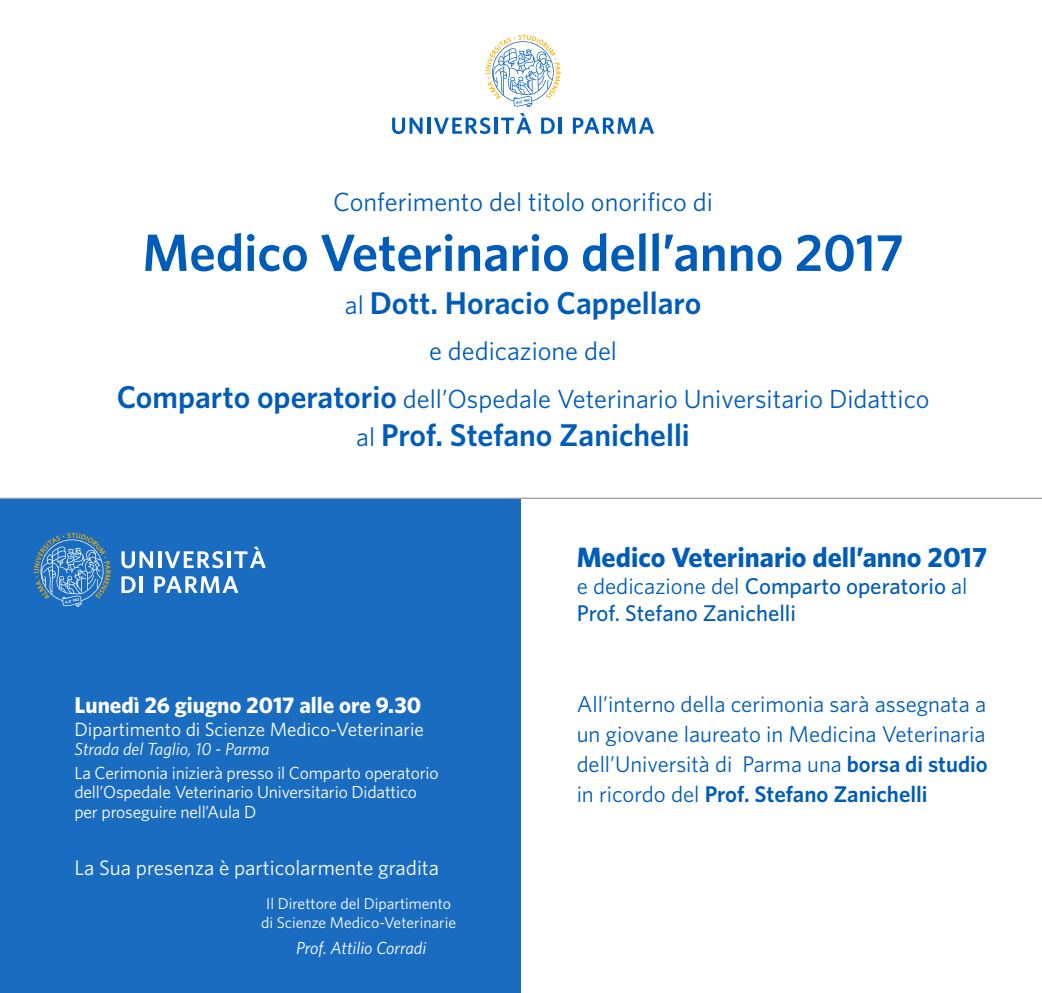
<style>
.page{position:relative;width:1042px;height:993px;background:#fff}
.page>*{position:absolute;margin:0;border:0;box-sizing:border-box;transform-origin:0 0}
.t1{font:600 52.5px "Whitney";color:#005cb9}
.t2{font:600 31.5px "Whitney";color:#005cb9}
.t3{font:700 28px "Whitney";color:#005cb9}
.t4{font:26.25px/47.8px "Whitney";color:#005cb9;text-align:center}
.t5{font:22.75px/29.8px "Whitney";color:#005cb9;text-align:justify}
.t6{font:500 22.75px/27.3px "Whitney";color:#005cb9}
.t7{font:700 22.75px "Whitney";color:#fff}
.t8{font:21px "Whitney";color:#fff}
.t9{font:19.25px "Whitney";color:#fff}
.t10{font:17.5px/19.2px "Whitney";letter-spacing:-.01em;color:#fff}
.t11{font:italic 17.5px "Whitney";color:#fff}
.t12{font:15.75px/18.9px "Whitney";color:#fff;text-align:center}
.s1{font-weight:400;font-size:26.25px}
.s2{font-weight:600;font-size:31.5px}
.s3{font-weight:400}
.s4{font-weight:600}
</style>
<div class="page">
<hr style="left:0;top:497px;width:1042px;height:1px;background:#000">
<div style="left:0;top:498px;width:520px;height:494px;background:#1a6cc0"></div>
<svg style="left:121px;top:551px;width:32px;height:17px"></svg>
<hr style="left:158px;top:551px;width:3px;height:17px;background:#fff">
<svg style="left:165px;top:551px;width:58px;height:17px"></svg>
<hr style="left:227px;top:551px;width:3px;height:17px;background:#fff">
<svg style="left:234px;top:546px;width:32px;height:22px"></svg>
<svg style="left:121px;top:576px;width:15px;height:16px"></svg>
<hr style="left:140px;top:576px;width:3px;height:16px;background:#fff">
<svg style="left:154px;top:576px;width:84px;height:17px"></svg>
<svg style="left:34px;top:532px;width:76px;height:75px"></svg>
<svg style="left:392px;top:118px;width:30px;height:16px"></svg>
<hr style="left:427px;top:118px;width:3px;height:16px;background:#005cb9">
<svg style="left:434px;top:117px;width:56px;height:17px"></svg>
<hr style="left:494px;top:118px;width:3px;height:16px;background:#005cb9">
<svg style="left:501px;top:113px;width:30px;height:21px"></svg>
<svg style="left:541px;top:118px;width:14px;height:16px"></svg>
<hr style="left:559px;top:118px;width:3px;height:16px;background:#005cb9">
<svg style="left:573px;top:117px;width:81px;height:17px"></svg>
<svg style="left:486px;top:35px;width:74px;height:72px"></svg>
<p class="t4" style="left:333px;top:178px;width:381px">Conferimento del titolo onorifico di</p>
<h1 class="t1" style="left:142px;top:221px;width:763px">Medico Veterinario dell’anno 2017</h1>
<h2 class="t2" style="left:345px;top:283px;width:358px"><span class="s1">al</span> Dott. Horacio Cappellaro</h2>
<p class="t4" style="left:117px;top:326px;width:814px">e dedicazione del<br><span class="s2">Comparto operatorio</span> dell’Ospedale Veterinario Universitario Didattico</p>
<h2 class="t2" style="left:356px;top:415px;width:335px"><span class="s1">al</span> Prof. Stefano Zanichelli</h2>
<p class="t7" style="left:74px;top:690px;width:348px">Lunedì 26 giugno 2017 alle ore 9.30</p>
<p class="t9" style="left:74px;top:717px;width:351px">Dipartimento di Scienze Medico-Veterinarie</p>
<p class="t11" style="left:74px;top:738px;width:196px">Strada del Taglio, 10 - Parma</p>
<p class="t10" style="left:74px;top:762px;width:366px">La Cerimonia inizierà presso il Comparto operatorio dell’Ospedale Veterinario Universitario Didattico per proseguire nell’Aula D</p>
<p class="t8" style="left:74px;top:855px;width:366px">La Sua presenza è particolarmente gradita</p>
<p class="t12" style="left:261px;top:893px;width:196px">Il Direttore del Dipartimento di Scienze Medico-Veterinarie</p>
<p class="t11" style="left:296px;top:937px;width:132px">Prof. Attilio Corradi</p>
<p class="t3" style="left:577px;top:540px;width:412px">Medico Veterinario dell’anno 2017</p>
<p class="t6" style="left:577px;top:571px;width:392px"><span class="s3">e dedicazione del</span> Comparto operatorio <span class="s3">al<br></span>Prof. Stefano Zanichelli</p>
<p class="t5" style="left:577px;top:689px;width:412px">All’interno della cerimonia sarà assegnata a un giovane laureato in Medicina Veterinaria dell’Università di Parma una <span class="s4">borsa di studio </span>in ricordo del <span class="s4">Prof. Stefano Zanichelli</span></p>
</div>
